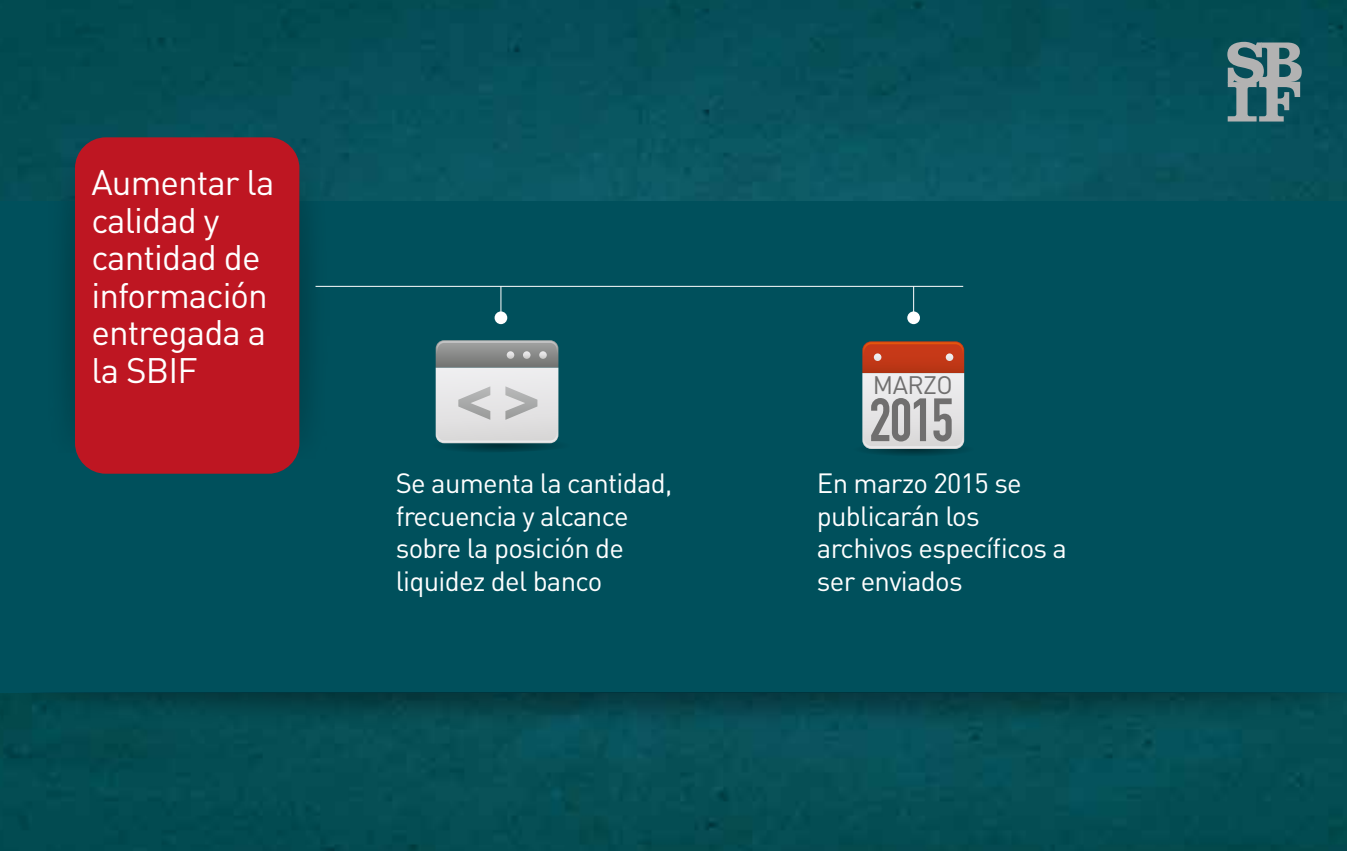
<style>
.page{position:relative;width:1347px;height:851px;background:#fff}
.page>*{position:absolute;margin:0;border:0;box-sizing:border-box;transform-origin:0 0}
.t1{font:60px "DIN Engschrift Std";color:#706f6f}
.t2{font:35px/37.5px "DIN Pro";letter-spacing:-.025em;color:#fff}
.t3{font:27.5px/32.5px "DIN Pro";letter-spacing:-.025em;color:#fff}
.t4{font:25px "DIN Pro";letter-spacing:-.025em;color:#706f6f}
</style>
<div class="page">
<img style="left:0;top:0;width:1346px;height:850px">
<div style="left:0;top:201px;width:1346px;height:492px;background:#00505c"></div>
<img style="left:0;top:693px;width:1346px;height:105px">
<svg style="left:1227px;top:42px;width:74px;height:79px;background:#6c898e"></svg>
<div style="left:75px;top:137px;width:224px;height:336px;background:#be1622;border-radius:31px"></div>
<img style="left:24px;top:157px;width:51px;height:259px">
<img style="left:299px;top:164px;width:51px;height:283px">
<hr style="left:315px;top:286px;width:648px;height:1px;background:#fff">
<hr style="left:500px;top:286px;width:1px;height:32px;background:#fff">
<div style="left:494px;top:311px;width:13px;height:13px;background:#fff;border-radius:50%"></div>
<hr style="left:913px;top:286px;width:1px;height:32px;background:#fff">
<div style="left:907px;top:311px;width:13px;height:13px;background:#fff;border-radius:50%"></div>
<svg style="left:435px;top:340px;width:124px;height:112px;background:#b6bcbe"></svg>
<svg style="left:853px;top:441px;width:121px;height:15px"></svg>
<svg style="left:862px;top:341px;width:102px;height:108px;background:#d7b1a8"></svg>
<p class="t2" style="left:91px;top:162px;width:184px">Aumentar la calidad y cantidad de información entregada a la SBIF</p>
<p class="t4" style="left:873px;top:367px;width:81px">MARZO</p>
<h1 class="t1" style="left:869px;top:385px;width:86px">2015</h1>
<p class="t3" style="left:396px;top:466px;width:278px">Se aumenta la cantidad, frecuencia y alcance sobre la posición de liquidez del banco</p>
<p class="t3" style="left:817px;top:466px;width:252px">En marzo 2015 se publicarán los archivos específicos a ser enviados</p>
</div>
